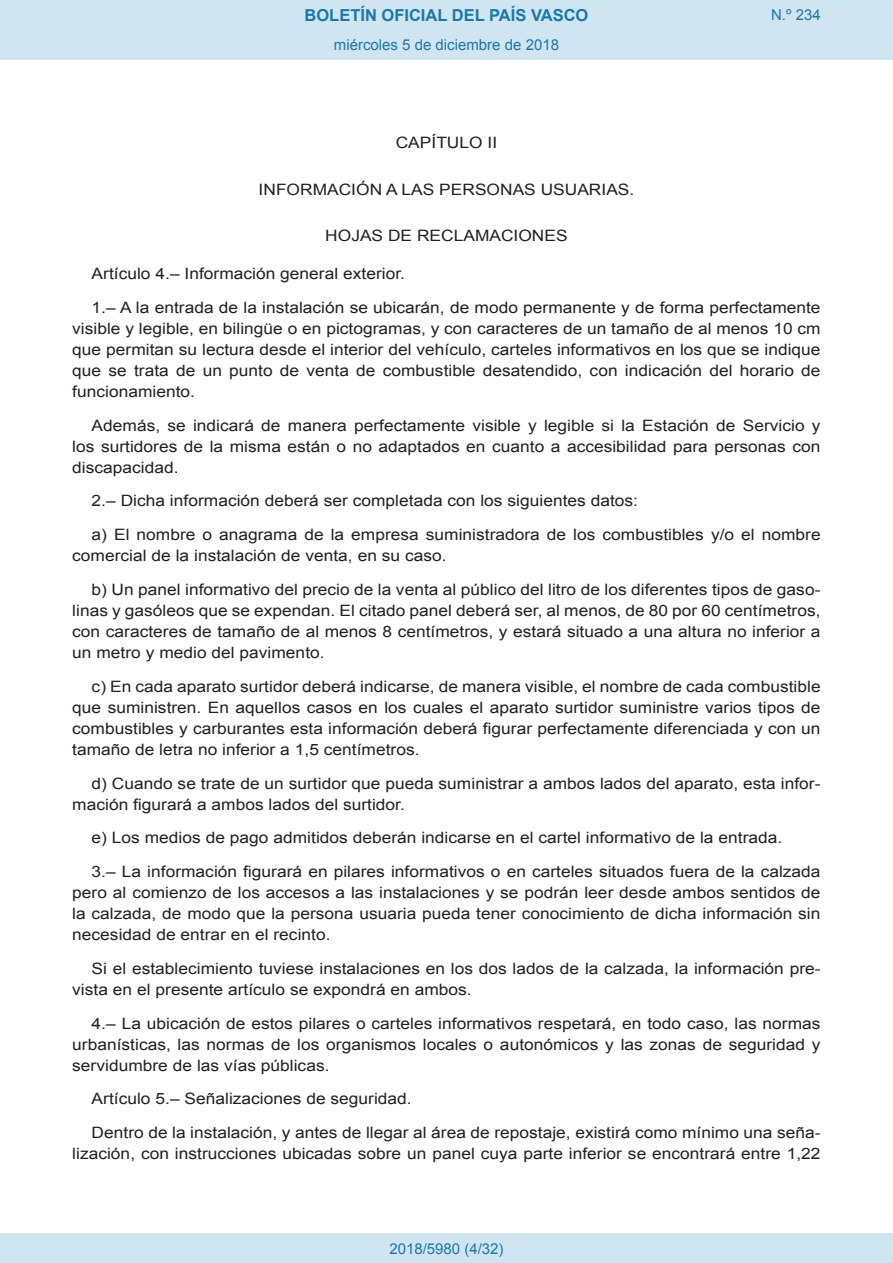
<style>
.page{position:relative;width:893px;height:1263px;background:#fff}
.page>*{position:absolute;margin:0;border:0;box-sizing:border-box;transform-origin:0 0}
.t1{font:700 16.5px "Arial";color:#1879ad}
.BOPVDetalle{font:15.6px/21px "Arial";color:#231f20;text-align:justify;scale:1.11 1}
.BOPVClave{font:15.6px "Arial";color:#231f20;scale:1.11 1}
.Paginacion_Centro{font:15px "Arial";color:#1879ad}
</style>
<div class="page">
<div style="left:0;top:0;width:893px;height:60px;background:#d0e5f0"></div>
<div style="left:0;top:1233px;width:893px;height:30px;background:#d0e5f0"></div>
<p class="t1" style="left:305px;top:4px;width:285px">BOLETÍN OFICIAL DEL PAÍS VASCO</p>
<p class="Paginacion_Centro" style="left:334px;top:35px;width:227px">miércoles 5 de diciembre de 2018</p>
<p class="Paginacion_Centro" style="left:771px;top:5px;width:51px">N.º 234</p>
<p class="BOPVClave" style="left:396px;top:132px;width:93px">CAPÍTULO II</p>
<p class="BOPVClave" style="left:259px;top:179px;width:340px">INFORMACIÓN A LAS PERSONAS USUARIAS.</p>
<p class="BOPVClave" style="left:325px;top:225px;width:220px">HOJAS DE RECLAMACIONES</p>
<p class="BOPVDetalle" style="left:92px;top:263px;width:284px">Artículo 4.– Información general exterior.</p>
<p class="BOPVDetalle" style="left:72px;top:297px;width:676px;text-indent:19px">1.– A la entrada de la instalación se ubicarán, de modo permanente y de forma perfectamente visible y legible, en bilingüe o en pictogramas, y con caracteres de un tamaño de al menos 10 cm que permitan su lectura desde el interior del vehículo, carteles informativos en los que se indique que se trata de un punto de venta de combustible desatendido, con indicación del horario de funcionamiento.</p>
<p class="BOPVDetalle" style="left:72px;top:415px;width:676px;text-indent:19px">Además, se indicará de manera perfectamente visible y legible si la Estación de Servicio y los surtidores de la misma están o no adaptados en cuanto a accesibilidad para personas con discapacidad.</p>
<p class="BOPVDetalle" style="left:92px;top:491px;width:494px">2.– Dicha información deberá ser completada con los siguientes datos:</p>
<p class="BOPVDetalle" style="left:72px;top:524px;width:676px;text-indent:19px">a) El nombre o anagrama de la empresa suministradora de los combustibles y/o el nombre comercial de la instalación de venta, en su caso.</p>
<p class="BOPVDetalle" style="left:72px;top:579px;width:676px;text-indent:19px">b) Un panel informativo del precio de la venta al público del litro de los diferentes tipos de gaso&shy;linas y gasóleos que se expendan. El citado panel deberá ser, al menos, de 80 por 60 centímetros, con caracteres de tamaño de al menos 8 centímetros, y estará situado a una altura no inferior a un metro y medio del pavimento.</p>
<p class="BOPVDetalle" style="left:72px;top:676px;width:676px;text-indent:19px">c) En cada aparato surtidor deberá indicarse, de manera visible, el nombre de cada combustible que suministren. En aquellos casos en los cuales el aparato surtidor suministre varios tipos de combustibles y carburantes esta información deberá figurar perfectamente diferenciada y con un tamaño de letra no inferior a 1,5 centímetros.</p>
<p class="BOPVDetalle" style="left:72px;top:773px;width:676px;text-indent:19px">d) Cuando se trate de un surtidor que pueda suministrar a ambos lados del aparato, esta infor&shy;mación figurará a ambos lados del surtidor.</p>
<p class="BOPVDetalle" style="left:92px;top:827px;width:624px">e) Los medios de pago admitidos deberán indicarse en el cartel informativo de la entrada.</p>
<p class="BOPVDetalle" style="left:72px;top:861px;width:676px;text-indent:19px">3.– La información figurará en pilares informativos o en carteles situados fuera de la calzada pero al comienzo de los accesos a las instalaciones y se podrán leer desde ambos sentidos de la calzada, de modo que la persona usuaria pueda tener conocimiento de dicha información sin necesidad de entrar en el recinto.</p>
<p class="BOPVDetalle" style="left:72px;top:958px;width:676px;text-indent:19px">Si el establecimiento tuviese instalaciones en los dos lados de la calzada, la información pre&shy;vista en el presente artículo se expondrá en ambos.</p>
<p class="BOPVDetalle" style="left:72px;top:1013px;width:676px;text-indent:19px">4.– La ubicación de estos pilares o carteles informativos respetará, en todo caso, las normas urbanísticas, las normas de los organismos locales o autonómicos y las zonas de seguridad y servidumbre de las vías públicas.</p>
<p class="BOPVDetalle" style="left:92px;top:1088px;width:290px">Artículo 5.– Señalizaciones de seguridad.</p>
<p class="BOPVDetalle" style="left:72px;top:1122px;width:676px;text-align:right">Dentro de la instalación, y antes de llegar al área de repostaje, existirá como mínimo una seña&shy;lización, con instrucciones ubicadas sobre un panel cuya parte inferior se encontrará entre 1,22</p>
<p class="Paginacion_Centro" style="left:389px;top:1238px;width:116px">2018/5980 (4/32)</p>
</div>
